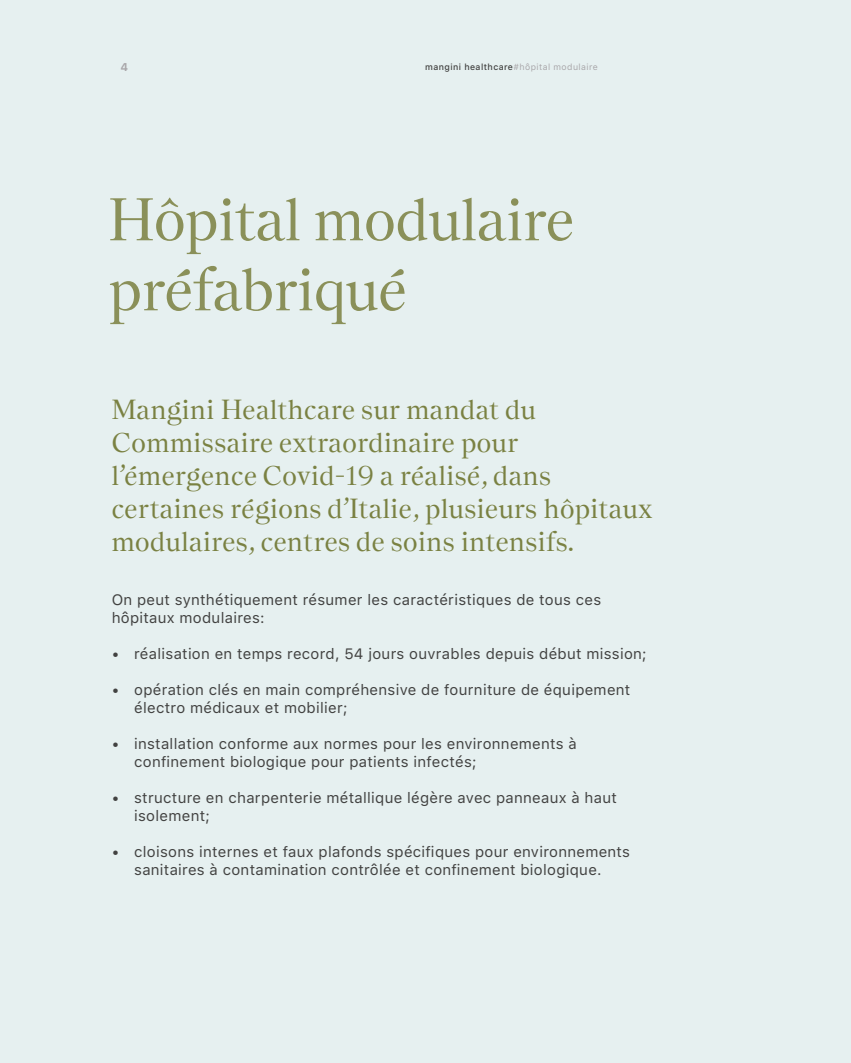
<style>
.page{position:relative;width:851px;height:1063px;background:#fff}
.page>*{position:absolute;margin:0;border:0;box-sizing:border-box;transform-origin:0 0}
.t1{font:60px/70px "Nantes";color:#8a9059}
.t2{font:27.5px/33px "Nantes";letter-spacing:.02em;color:#7a8142}
.t3{font:15px/18px "SFUI Text";letter-spacing:.02em;color:#424241}
.t4{font:700 11.25px "SFUI Text";color:#a9a7aa}
.t5{font:500 8.75px "SFUI Text";letter-spacing:.05em;color:#424241}
.s1{font-weight:400;color:#a9a7aa}
</style>
<div class="page">
<div style="left:0;top:0;width:850px;height:1063px;background:#e6f0f0"></div>
<p class="t4" style="left:120px;top:59px;width:9px">4</p>
<p class="t5" style="left:425px;top:61px;width:174px">mangini healthcare<span class="s1">#hôpital modulaire</span></p>
<h1 class="t1" style="left:109px;top:184px;width:466px">Hôpital modulaire préfabriqué</h1>
<h2 class="t2" style="left:112px;top:392px;width:542px">Mangini Healthcare sur mandat du Commissaire extraordinaire pour l’émergence Covid-19 a réalisé, dans certaines régions d’Italie, plusieurs hôpitaux modulaires, centres de soins intensifs.</h2>
<p class="t3" style="left:112px;top:590px;width:491px">On peut synthétiquement résumer les caractéristiques de tous ces hôpitaux modulaires:</p>
<p class="t3" style="left:112px;top:644px;width:536px">• réalisation en temps record, 54 jours ouvrables depuis début mission;</p>
<p class="t3" style="left:134px;top:680px;width:497px;text-indent:-22px">• opération clés en main compréhensive de fourniture de équipement électro médicaux et mobilier;</p>
<p class="t3" style="left:134px;top:734px;width:444px;text-indent:-22px">• installation conforme aux normes pour les environnements à confinement biologique pour patients infectés;</p>
<p class="t3" style="left:134px;top:788px;width:484px;text-indent:-22px">• structure en charpenterie métallique légère avec panneaux à haut isolement;</p>
<p class="t3" style="left:112px;top:842px;width:520px;text-align:center">• cloisons internes et faux plafonds spécifiques pour environnements sanitaires à contamination contrôlée et confinement biologique.</p>
</div>
